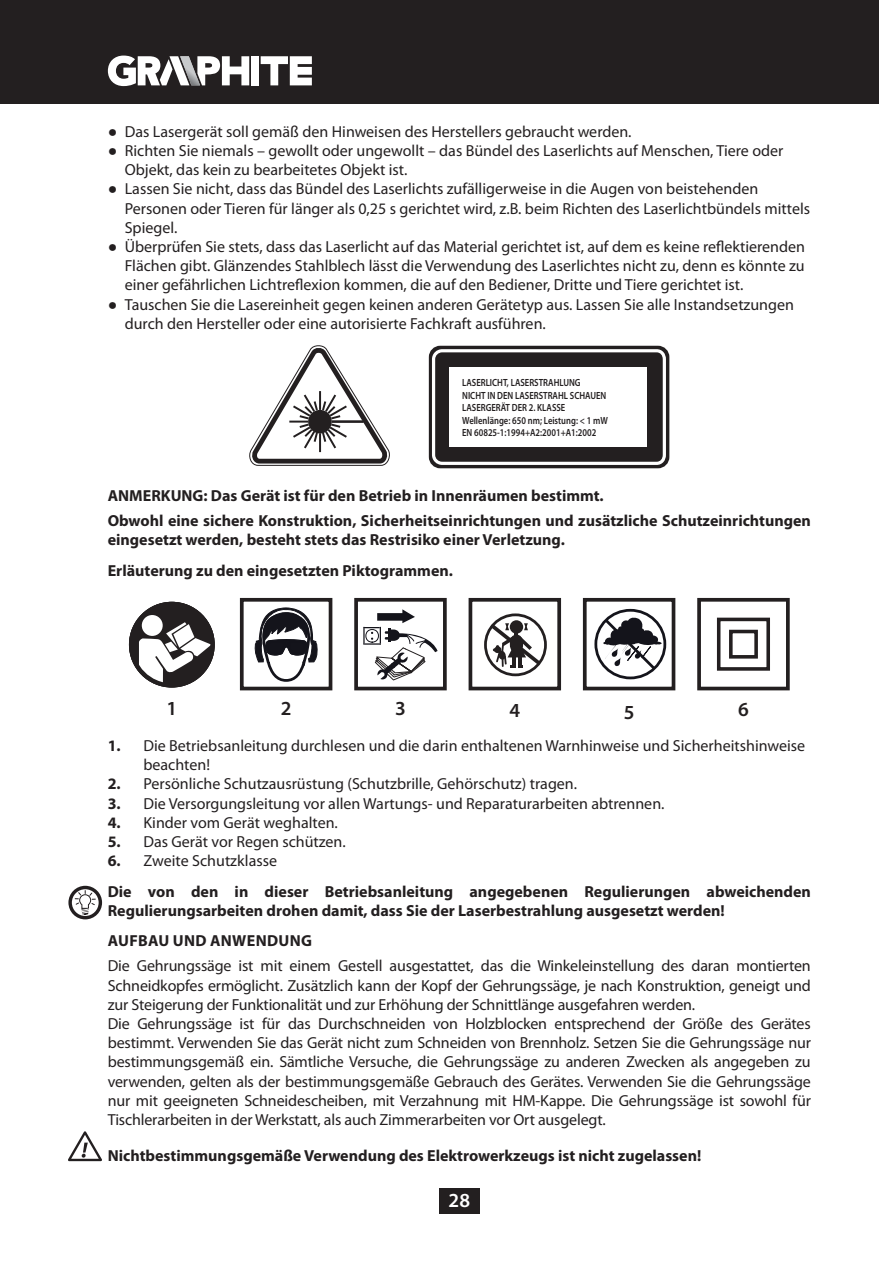
<style>
.page{position:relative;width:879px;height:1270px;background:#fff}
.page>*{position:absolute;margin:0;border:0;box-sizing:border-box;transform-origin:0 0}
.t1{font:600 20px "Myriad Pro";color:#231f20}
.t2{font:600 20px "Myriad Pro";color:#fff}
.t3{font:16px/19.2px "Myriad Pro";letter-spacing:-.005em;color:#231f20}
.t4{font:700 16px/30.6px "Myriad Pro";color:#231f20}
.t5{font:600 10.4px/12.4px "Myriad Pro";color:#231f20;scale:.83 1}
.s1{font-family:"Arial Narrow"}
.s2{font-weight:700}
.s3{font-weight:400}
</style>
<div class="page">
<div style="left:439px;top:1188px;width:41px;height:26px;background:#231f20"></div>
<div style="left:0;top:0;width:879px;height:103px;background:#231f20"></div>
<svg style="left:261px;top:56px;width:51px;height:29px"></svg>
<div style="left:251px;top:56px;width:8px;height:29px;background:#fff"></div>
<svg style="left:108px;top:56px;width:141px;height:30px"></svg>
<svg style="left:249px;top:345px;width:141px;height:121px"></svg>
<div style="left:429px;top:346px;width:240px;height:122px;border:5px solid #231f20;border-radius:9px"></div>
<svg style="left:432px;top:349px;width:234px;height:116px"></svg>
<svg style="left:129px;top:602px;width:86px;height:85px"></svg>
<div style="left:240px;top:598px;width:92px;height:92px;border:4px solid #231f20"></div>
<svg style="left:254px;top:597px;width:64px;height:85px"></svg>
<div style="left:354px;top:598px;width:93px;height:92px;border:4px solid #231f20"></div>
<svg style="left:363px;top:609px;width:75px;height:72px"></svg>
<div style="left:583px;top:598px;width:92px;height:92px;border:4px solid #231f20"></div>
<div style="left:594px;top:609px;width:72px;height:70px;border:3px solid #14141b;border-radius:50%"></div>
<svg style="left:602px;top:616px;width:63px;height:56px"></svg>
<div style="left:697px;top:598px;width:92px;height:92px;border:4px solid #231f20"></div>
<svg style="left:716px;top:617px;width:54px;height:54px"></svg>
<div style="left:468px;top:598px;width:93px;height:92px;border:4px solid #231f20"></div>
<div style="left:484px;top:613px;width:63px;height:63px;border:3px solid #231f20;border-radius:50%"></div>
<svg style="left:486px;top:620px;width:58px;height:48px"></svg>
<div style="left:68px;top:886px;width:34px;height:33px;border:3px solid #231f20;border-radius:50%"></div>
<svg style="left:74px;top:890px;width:22px;height:25px"></svg>
<svg style="left:68px;top:1131px;width:34px;height:31px"></svg>
<p class="t3" style="left:108px;top:123px;width:525px"><span class="s1">●</span> Das Lasergerät soll gemäß den Hinweisen des Herstellers gebraucht werden.</p>
<p class="t3" style="left:125px;top:142px;width:660px;text-indent:-17px"><span class="s1">●</span> Richten Sie niemals – gewollt oder ungewollt – das Bündel des Laserlichts auf Menschen, Tiere oder<br>Objekt, das kein zu bearbeitetes Objekt ist.</p>
<p class="t3" style="left:125px;top:180px;width:687px;text-indent:-17px"><span class="s1">●</span> Lassen Sie nicht, dass das Bündel des Laserlichts zufälligerweise in die Augen von beistehenden<br>Personen oder Tieren für länger als 0,25 s gerichtet wird, z.B. beim Richten des Laserlichtbündels mittels<br>Spiegel.</p>
<p class="t3" style="left:125px;top:238px;width:682px;text-align:justify;text-indent:-17px"><span class="s1">●</span> Überprüfen Sie stets, dass das Laserlicht auf das Material gerichtet ist, auf dem es keine reflektierenden Flächen gibt. Glänzendes Stahlblech lässt die Verwendung des Laserlichtes nicht zu, denn es könnte zu einer gefährlichen Lichtreflexion kommen, die auf den Bediener, Dritte und Tiere gerichtet ist.</p>
<p class="t3" style="left:125px;top:296px;width:671px;text-indent:-17px"><span class="s1">●</span> Tauschen Sie die Lasereinheit gegen keinen anderen Gerätetyp aus. Lassen Sie alle Instandsetzungen durch den Hersteller oder eine autorisierte Fachkraft ausführen.</p>
<p class="t5" style="left:462px;top:377px;width:177px">LASERLICHT, LASERSTRAHLUNG<br>NICHT IN DEN LASERSTRAHL SCHAUEN<br>LASERGERÄT DER 2. KLASSE<br>Wellenlänge: 650 nm; Leistung: &lt; 1 mW<br>EN 60825-1:1994+A2:2001+A1:2002</p>
<p class="t4" style="left:108px;top:484px;width:705px;line-height:24.8px">ANMERKUNG: Das Gerät ist für den Betrieb in Innenräumen bestimmt.<br>Obwohl eine sichere Konstruktion, Sicherheitseinrichtungen und zusätzliche Schutzeinrichtungen</p>
<p class="t4" style="left:108px;top:525px;width:458px">eingesetzt werden, besteht stets das Restrisiko einer Verletzung.<br>Erläuterung zu den eingesetzten Piktogrammen.</p>
<p class="t1" style="left:166px;top:701px;width:12px">1</p>
<p class="t1" style="left:281px;top:701px;width:12px">2</p>
<p class="t1" style="left:395px;top:701px;width:12px">3</p>
<p class="t1" style="left:509px;top:702px;width:12px">4</p>
<p class="t1" style="left:624px;top:705px;width:12px">5</p>
<p class="t1" style="left:738px;top:702px;width:12px">6</p>
<p class="t3" style="left:143px;top:737px;width:663px;text-indent:-36px"><span class="s2">1.</span> Die Betriebsanleitung durchlesen und die darin enthaltenen Warnhinweise und Sicherheitshinweise beachten!</p>
<p class="t3" style="left:108px;top:775px;width:471px"><span class="s2">2.</span> Persönliche Schutzausrüstung (Schutzbrille, Gehörschutz) tragen.</p>
<p class="t3" style="left:108px;top:795px;width:558px"><span class="s2">3.</span> Die Versorgungsleitung vor allen Wartungs- und Reparaturarbeiten abtrennen.</p>
<p class="t3" style="left:108px;top:814px;width:232px"><span class="s2">4.</span> Kinder vom Gerät weghalten.</p>
<p class="t3" style="left:108px;top:833px;width:240px"><span class="s2">5.</span> Das Gerät vor Regen schützen.</p>
<p class="t4" style="left:108px;top:847px;width:705px">6. <span class="s3">Zweite Schutzklasse<br></span>Die von den in dieser Betriebsanleitung angegebenen Regulierungen abweichenden</p>
<p class="t4" style="left:108px;top:896px;width:618px">Regulierungsarbeiten drohen damit, dass Sie der Laserbestrahlung ausgesetzt werden!<br>AUFBAU UND ANWENDUNG</p>
<p class="t3" style="left:108px;top:957px;width:705px">Die Gehrungssäge ist mit einem Gestell ausgestattet, das die Winkeleinstellung des daran montierten Schneidkopfes ermöglicht. Zusätzlich kann der Kopf der Gehrungssäge, je nach Konstruktion, geneigt und zur Steigerung der Funktionalität und zur Erhöhung der Schnittlänge ausgefahren werden.<br>Die Gehrungssäge ist für das Durchschneiden von Holzblocken entsprechend der Größe des Gerätes bestimmt. Verwenden Sie das Gerät nicht zum Schneiden von Brennholz. Setzen Sie die Gehrungssäge nur bestimmungsgemäß ein. Sämtliche Versuche, die Gehrungssäge zu anderen Zwecken als angegeben zu verwenden, gelten als der bestimmungsgemäße Gebrauch des Gerätes. Verwenden Sie die Gehrungssäge nur mit geeigneten Schneidescheiben, mit Verzahnung mit HM-Kappe. Die Gehrungssäge ist sowohl für Tischlerarbeiten in der Werkstatt, als auch Zimmerarbeiten vor Ort ausgelegt.</p>
<p class="t4" style="left:108px;top:1142px;width:595px">Nichtbestimmungsgemäße Verwendung des Elektrowerkzeugs ist nicht zugelassen!</p>
<p class="t2" style="left:448px;top:1192px;width:23px">28</p>
</div>
